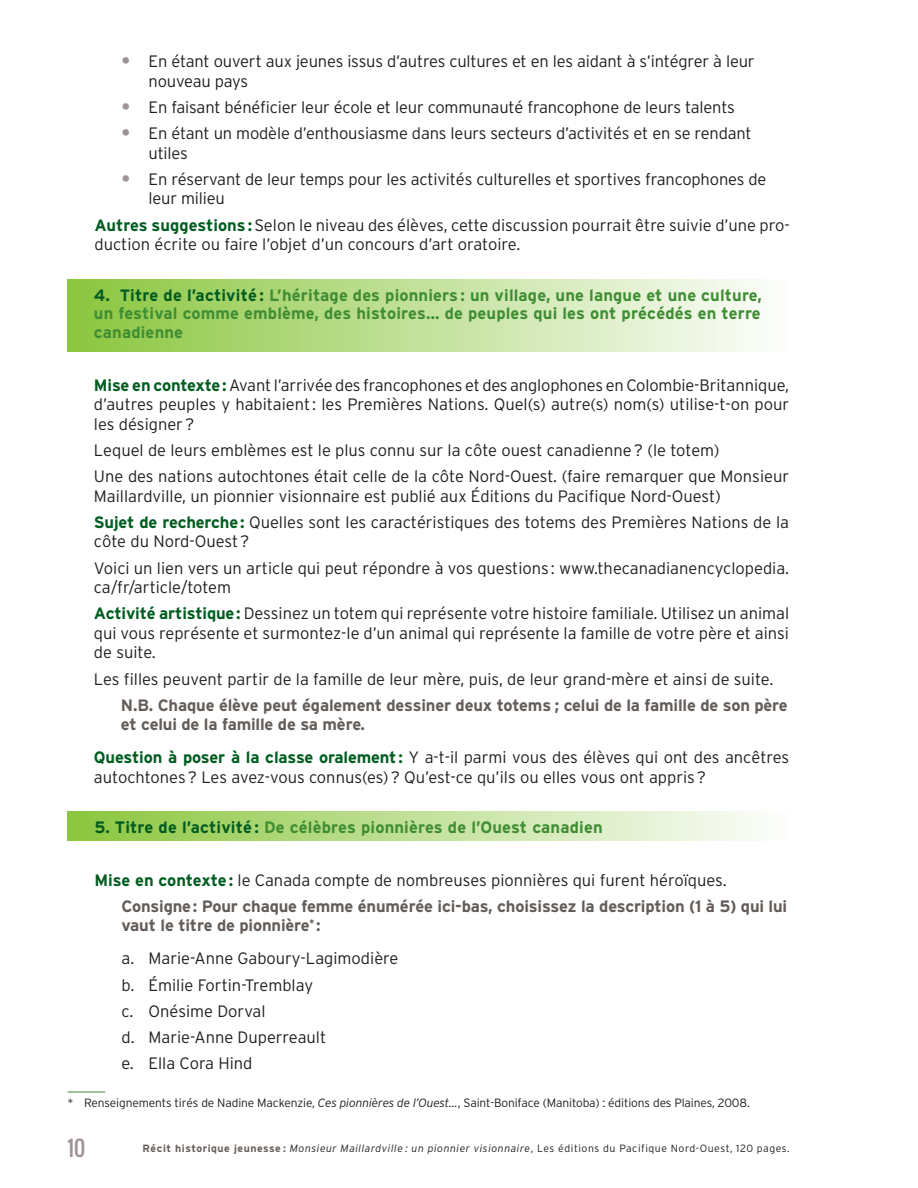
<style>
.page{position:relative;width:918px;height:1188px;background:#fff}
.page>*{position:absolute;margin:0;border:0;box-sizing:border-box;transform-origin:0 0}
.t1{font:21px "Oswald";color:#9f9292}
.t2{font:300 16.5px/19.5px "Interstate";color:#231f20}
.t3{font:700 16.5px/19.5px "Interstate";letter-spacing:-.01em;color:#645c58}
.t4{font:700 16.5px/18.8px "Interstate";letter-spacing:.01em;color:#3f8d33;text-align:justify}
.t5{font:300 12px "Interstate";letter-spacing:-.01em;color:#231f20}
.t6{font:italic 300 10.5px "Interstate";letter-spacing:.05em;color:#231f20}
.s1{font-weight:700;font-size:18px;color:#9f9292}
.s2{font-weight:700;color:#015c20}
.s3{color:#015c20}
.s4{font-weight:300;color:#231f20}
.s5{font-weight:700;color:#645c58}
.s6{font-style:italic}
.s7{font-weight:700;font-style:normal;color:#645c58}
.s8{font-style:normal}
</style>
<div class="page">
<div style="left:67px;top:279px;width:722px;height:73px;background:linear-gradient(to right,#8ac53d,#fdfefd)"></div>
<div style="left:68px;top:812px;width:722px;height:29px;background:linear-gradient(to right,#8bc63d,#fdfefd)"></div>
<hr style="left:68px;top:1092px;width:37px;height:1px;background:#3f8d33">
<p class="t2" style="left:148px;top:52px;width:608px;text-indent:-27px"><span class="s1">•</span> En étant ouvert aux jeunes issus d’autres cultures et en les aidant à s’intégrer à leur nouveau pays</p>
<p class="t2" style="left:122px;top:97px;width:615px"><span class="s1">•</span> En faisant bénéficier leur école et leur communauté francophone de leurs talents</p>
<p class="t2" style="left:148px;top:124px;width:605px;text-indent:-27px"><span class="s1">•</span> En étant un modèle d’enthousiasme dans leurs secteurs d’activités et en se rendant utiles</p>
<p class="t2" style="left:148px;top:169px;width:619px;text-indent:-27px"><span class="s1">•</span> En réservant de leur temps pour les activités culturelles et sportives francophones de leur milieu</p>
<p class="t2" style="left:94px;top:215px;width:695px"><span class="s2">Autres suggestions:</span>Selon le niveau des élèves, cette discussion pourrait être suivie d’une pro&shy;duction écrite ou faire l’objet d’un concours d’art oratoire.</p>
<p class="t4" style="left:94px;top:285px;width:670px"><span class="s3">4. Titre de l’activité :</span> L’héritage des pionniers : un village, une langue et une culture, un festival comme emblème, des histoires… de peuples qui les ont précédés en terre canadienne</p>
<p class="t2" style="left:94px;top:375px;width:697px;text-align:justify"><span class="s2">Mise en contexte:</span> Avant l’arrivée des francophones et des anglophones en Colombie-Britannique, d’autres peuples y habitaient: les Premières Nations. Quel(s) autre(s) nom(s) utilise-t-on pour les désigner?</p>
<p class="t2" style="left:94px;top:437px;width:697px;line-height:26.2px">Lequel de leurs emblèmes est le plus connu sur la côte ouest canadienne? (le totem)<br>Une des nations autochtones était celle de la côte Nord-Ouest. (faire remarquer que Monsieur</p>
<p class="t2" style="left:94px;top:482px;width:697px;line-height:26.2px">Maillardville, un pionnier visionnaire est publié aux Éditions du Pacifique Nord-Ouest)<br><span class="s2">Sujet de recherche:</span> Quelles sont les caractéristiques des totems des Premières Nations de la</p>
<p class="t2" style="left:94px;top:528px;width:697px;line-height:26.2px">côte du Nord-Ouest?<br>Voici un lien vers un article qui peut répondre à vos questions : www.thecanadianencyclopedia.</p>
<p class="t2" style="left:94px;top:574px;width:697px;line-height:26.2px">ca/fr/article/totem<br><span class="s2">Activité artistique:</span> Dessinez un totem qui représente votre histoire familiale. Utilisez un animal</p>
<p class="t2" style="left:94px;top:623px;width:697px">qui vous représente et surmontez-le d’un animal qui représente la famille de votre père et ainsi de suite.</p>
<p class="t2" style="left:94px;top:669px;width:681px">Les filles peuvent partir de la famille de leur mère, puis, de leur grand-mère et ainsi de suite.</p>
<p class="t3" style="left:121px;top:695px;width:668px">N.B. Chaque élève peut également dessiner deux totems ; celui de la famille de son père et celui de la famille de sa mère.</p>
<p class="t2" style="left:94px;top:748px;width:697px"><span class="s2">Question à poser à la classe oralement:</span> Y a-t-il parmi vous des élèves qui ont des ancêtres autochtones? Les avez-vous connus(es)? Qu’est-ce qu’ils ou elles vous ont appris?</p>
<p class="t4" style="left:94px;top:818px;width:510px"><span class="s3">5. Titre de l’activité :</span> De célèbres pionnières de l’Ouest canadien</p>
<p class="t3" style="left:121px;top:867px;width:667px;line-height:26.2px;text-indent:-27px"><span class="s3">Mise en contexte:</span> <span class="s4">le Canada compte de nombreuses pionnières qui furent héroïques.<br></span>Consigne: Pour chaque femme énumérée ici-bas, choisissez la description (1 à 5) qui lui</p>
<p class="t2" style="left:121px;top:909px;width:278px;line-height:33px"><span class="s5">vaut le titre de pionnière</span><sup>*</sup> <span class="s5">:<br></span>a. Marie-Anne Gaboury-Lagimodière</p>
<p class="t2" style="left:121px;top:972px;width:206px;line-height:26.2px">b. Émilie Fortin-Tremblay c. Onésime Dorval<br>d. Marie-Anne Duperreault e. Ella Cora Hind</p>
<p class="t5" style="left:68px;top:1096px;width:684px">* Renseignements tirés de Nadine Mackenzie, <span class="s6">Ces pionnières de l’Ouest…</span>, Saint-Boniface (Manitoba) : éditions des Plaines, 2008.</p>
<p class="t1" style="left:68px;top:1132px;width:19px">10</p>
<p class="t6" style="left:143px;top:1143px;width:649px"><span class="s7">Récit historique jeunesse :</span> Monsieur Maillardville : un pionnier visionnaire<span class="s8">, Les éditions du Pacifique Nord-Ouest, 120 pages.</span></p>
</div>
